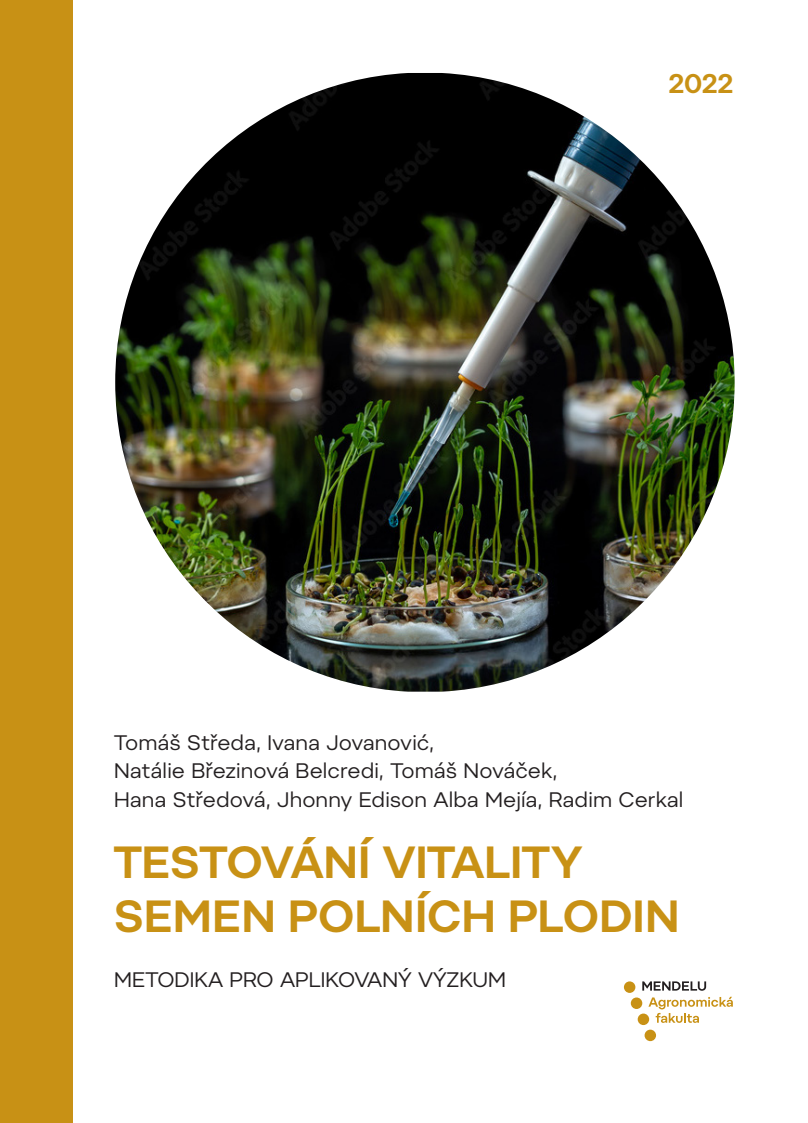
<style>
.page{position:relative;width:808px;height:1123px;background:#fff}
.page>*{position:absolute;margin:0;border:0;box-sizing:border-box;transform-origin:0 0}
.titul_1ř{font:600 45px/54px "Pepi";letter-spacing:.005em;color:#c89115}
.rok_vydání_metodika{font:600 27px "Pepi";color:#c89115}
.Autor{font:21px/28.5px "Pepi";color:#231f20}
._00_patitul_nazev-1{font:21px "Pepi";color:#231f20}
</style>
<div class="page">
<div style="left:0;top:0;width:72px;height:1123px;background:#c89115"></div>
<img style="left:115px;top:73px;width:620px;height:618px;border-radius:301px">
<div style="left:638px;top:1013px;width:11px;height:12px;background:#c89115;border-radius:50%"></div>
<div style="left:644px;top:1029px;width:12px;height:12px;background:#c89115;border-radius:50%"></div>
<div style="left:624px;top:981px;width:11px;height:11px;background:#c89115;border-radius:50%"></div>
<div style="left:631px;top:997px;width:11px;height:12px;background:#c89115;border-radius:50%"></div>
<svg style="left:648px;top:996px;width:85px;height:27px"></svg>
<svg style="left:642px;top:981px;width:64px;height:9px"></svg>
<p class="rok_vydání_metodika" style="left:668px;top:67px;width:67px">2022</p>
<p class="Autor" style="left:114px;top:727px;width:571px">Tomáš Středa, Ivana Jovanović,<br>Natálie Březinová Belcredi, Tomáš Nováček,<br>Hana Středová, Jhonny Edison Alba Mejía, Radim Cerkal</p>
<p class="titul_1ř" style="left:114px;top:834px;width:567px">TESTOVÁNÍ VITALITY<br>SEMEN POLNÍCH PLODIN</p>
<p class="_00_patitul_nazev-1" style="left:114px;top:966px;width:393px">METODIKA PRO APLIKOVANÝ VÝZKUM</p>
</div>
